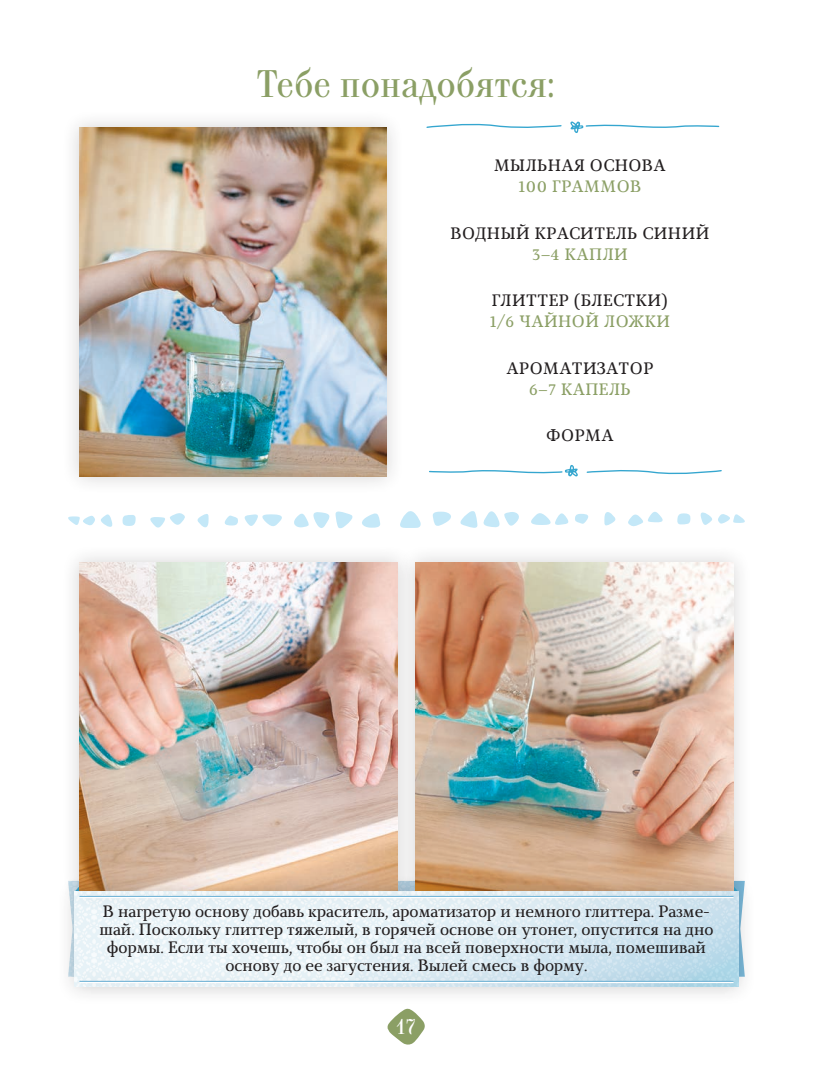
<style>
.page{position:relative;width:830px;height:1072px;background:#fff}
.page>*{position:absolute;margin:0;border:0;box-sizing:border-box;transform-origin:0 0}
.t1{font:38.4px "Kuzanyan C";color:#8b9f65}
.t2{font:21px "Kuzanyan C";color:#fff}
.Текст_урока{font:16.5px/18px "Marta";color:#231f20;text-align:center}
.Список_1{font:16.5px/21px "Marta";letter-spacing:.03em;color:#231f20;text-align:center}
.s1{color:#8b9f65}
</style>
<div class="page">
<div style="left:60px;top:108px;width:345px;height:387px;background:#231f20;opacity:.2"></div>
<img style="left:79px;top:127px;width:307px;height:349px">
<svg style="left:426px;top:123px;width:136px;height:5px"></svg>
<svg style="left:570px;top:121px;width:149px;height:12px"></svg>
<svg style="left:586px;top:470px;width:136px;height:5px"></svg>
<svg style="left:429px;top:465px;width:149px;height:12px"></svg>
<svg style="left:400px;top:511px;width:21px;height:17px"></svg>
<svg style="left:432px;top:511px;width:19px;height:15px"></svg>
<svg style="left:362px;top:513px;width:18px;height:15px"></svg>
<svg style="left:460px;top:511px;width:59px;height:17px"></svg>
<svg style="left:294px;top:511px;width:59px;height:18px"></svg>
<svg style="left:531px;top:513px;width:58px;height:12px"></svg>
<svg style="left:224px;top:514px;width:58px;height:12px"></svg>
<svg style="left:604px;top:512px;width:12px;height:14px"></svg>
<svg style="left:197px;top:514px;width:12px;height:14px"></svg>
<svg style="left:628px;top:512px;width:35px;height:15px"></svg>
<svg style="left:150px;top:513px;width:35px;height:15px"></svg>
<svg style="left:677px;top:513px;width:13px;height:12px"></svg>
<svg style="left:122px;top:515px;width:14px;height:11px"></svg>
<svg style="left:700px;top:512px;width:45px;height:13px"></svg>
<svg style="left:68px;top:514px;width:45px;height:13px"></svg>
<div style="left:61px;top:544px;width:355px;height:367px;background:#231f20;opacity:.2"></div>
<img style="left:80px;top:562px;width:316px;height:310px">
<div style="left:396px;top:544px;width:355px;height:367px;background:#231f20;opacity:.2"></div>
<img style="left:415px;top:562px;width:318px;height:310px">
<div style="left:56px;top:872px;width:700px;height:133px;background:#231f20;opacity:.2"></div>
<img style="left:75px;top:916px;width:280px;height:46px">
<svg style="left:355px;top:916px;width:382px;height:46px;background:#d7e8f1"></svg>
<div style="left:65px;top:877px;width:682px;height:38px;background:#231f20;opacity:.2"></div>
<div style="left:65px;top:878px;width:682px;height:38px;background:#231f20;opacity:.2"></div>
<hr style="left:79px;top:897px;width:654px;height:1px;background:#fff">
<div style="left:65px;top:962px;width:682px;height:38px;background:#231f20;opacity:.2"></div>
<div style="left:65px;top:963px;width:682px;height:38px;background:#231f20;opacity:.2"></div>
<hr style="left:79px;top:982px;width:654px;height:1px;background:#fff">
<svg style="left:387px;top:1008px;width:38px;height:37px"></svg>
<p class="t1" style="left:257px;top:62px;width:299px">Тебе понадобятся:</p>
<p class="Список_1" style="left:494px;top:155px;width:173px">МЫЛЬНАЯ ОСНОВА<br><span class="s1">100 ГРАММОВ</span></p>
<p class="Список_1" style="left:450px;top:223px;width:260px">ВОДНЫЙ КРАСИТЕЛЬ СИНИЙ<br><span class="s1">3–4 КАПЛИ</span></p>
<p class="Список_1" style="left:489px;top:290px;width:182px;text-align:left">ГЛИТТЕР (БЛЕСТКИ)<br><span class="s1">1/6 ЧАЙНОЙ ЛОЖКИ</span></p>
<p class="Список_1" style="left:506px;top:358px;width:148px">АРОМАТИЗАТОР<br><span class="s1">6–7 КАПЕЛЬ</span></p>
<p class="Список_1" style="left:546px;top:425px;width:69px">ФОРМА</p>
<p class="Текст_урока" style="left:99px;top:902px;width:615px">В нагретую основу добавь краситель, ароматизатор и немного глиттера. Разме&shy;шай. Поскольку глиттер тяжелый, в горячей основе он утонет, опустится на дно формы. Если ты хочешь, чтобы он был на всей поверхности мыла, помешивай основу до ее загустения. Вылей смесь в форму.</p>
<p class="t2" style="left:395px;top:1014px;width:22px">17</p>
</div>
